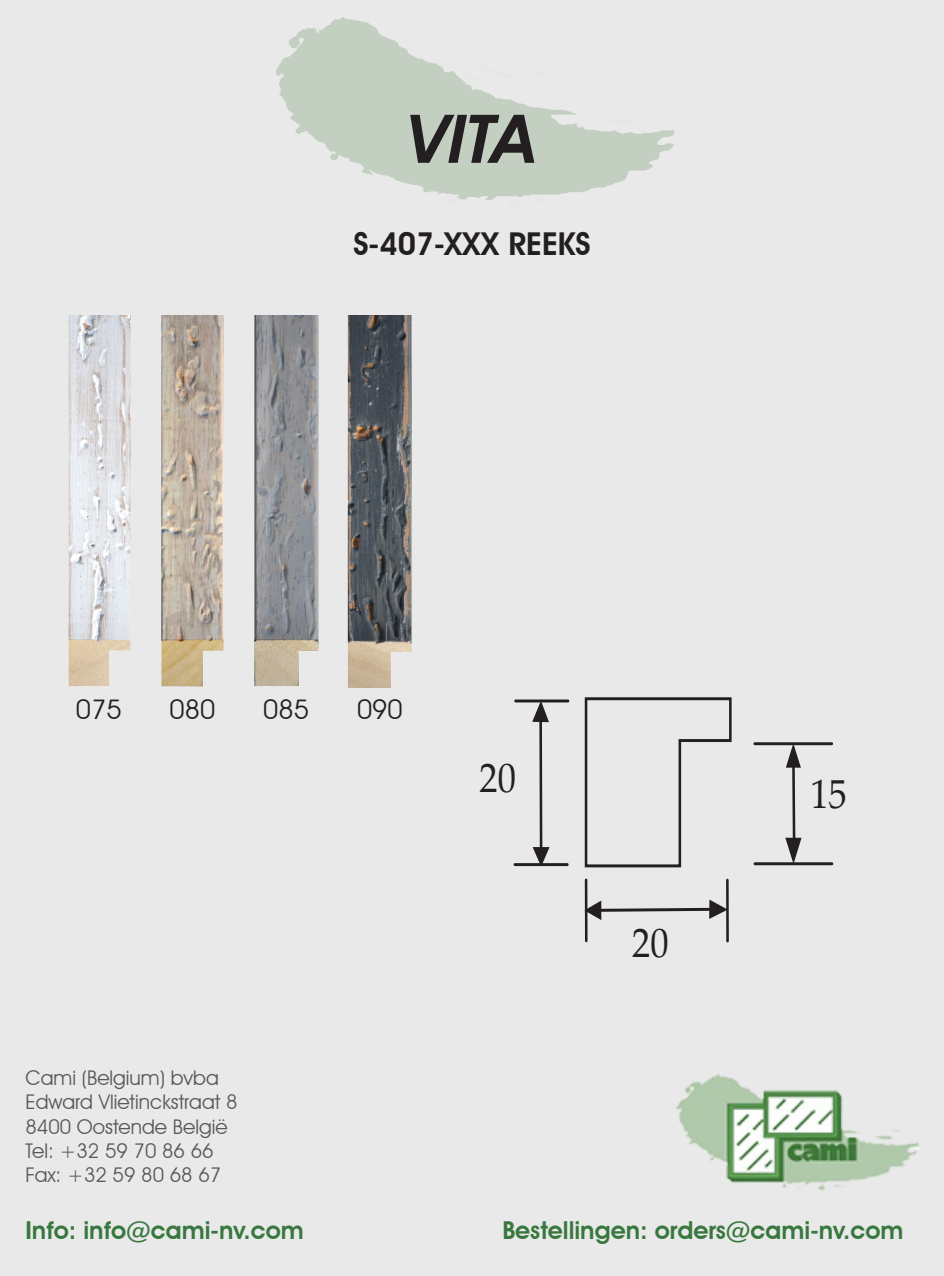
<style>
.page{position:relative;width:944px;height:1276px;background:#e9e9e9}
.page>*{position:absolute;margin:0;border:0;box-sizing:border-box;transform-origin:0 0}
.t1{font:italic 600 67.5px "Avant Garde IT Cby BT";color:#231f20}
.t2{font:41.18px "Palatino Linotype";color:#231f20;scale:.89 1}
.t3{font:600 31.5px "Avant Garde IT Cby BT";color:#231f20}
.t4{font:27px "Avant Garde IT Cby BT";color:#231f20}
.t5{font:600 24.75px "Avant Garde IT Cby BT";color:#38783f}
.t6{font:20.25px/24.3px "Avant Garde IT Cby BT";color:#57585a}
</style>
<div class="page">
<img style="left:677px;top:1074px;width:241px;height:116px">
<img style="left:277px;top:18px;width:397px;height:182px">
<hr style="left:755px;top:862px;width:77px;height:3px;background:#231f20">
<hr style="left:792px;top:761px;width:3px;height:77px;background:#231f20">
<svg style="left:784px;top:835px;width:19px;height:31px"></svg>
<svg style="left:784px;top:745px;width:18px;height:25px"></svg>
<hr style="left:755px;top:742px;width:77px;height:3px;background:#231f20">
<hr style="left:515px;top:863px;width:52px;height:3px;background:#231f20">
<hr style="left:515px;top:699px;width:53px;height:3px;background:#231f20">
<hr style="left:539px;top:718px;width:3px;height:140px;background:#231f20">
<svg style="left:531px;top:844px;width:21px;height:23px"></svg>
<svg style="left:530px;top:699px;width:20px;height:25px"></svg>
<svg style="left:584px;top:697px;width:148px;height:171px"></svg>
<hr style="left:585px;top:880px;width:3px;height:61px;background:#231f20">
<hr style="left:726px;top:880px;width:3px;height:61px;background:#231f20">
<svg style="left:584px;top:897px;width:145px;height:25px"></svg>
<img style="left:68px;top:316px;width:63px;height:371px">
<img style="left:161px;top:316px;width:63px;height:371px">
<img style="left:254px;top:316px;width:65px;height:370px">
<img style="left:347px;top:316px;width:65px;height:372px">
<p class="t1" style="left:409px;top:98px;width:128px">VITA</p>
<p class="t3" style="left:354px;top:225px;width:238px">S-407-XXX REEKS</p>
<p class="t4" style="left:76px;top:693px;width:47px">075</p>
<p class="t4" style="left:170px;top:693px;width:47px">080</p>
<p class="t4" style="left:263px;top:693px;width:47px">085</p>
<p class="t4" style="left:357px;top:693px;width:47px">090</p>
<p class="t2" style="left:479px;top:748px;width:43px">20</p>
<p class="t2" style="left:632px;top:914px;width:43px">20</p>
<p class="t2" style="left:810px;top:765px;width:43px">15</p>
<p class="t6" style="left:26px;top:1065px;width:213px">Cami (Belgium) bvba<br>Edward Vlietinckstraat 8<br>8400 Oostende België<br>Tel: +32 59 70 86 66<br>Fax: +32 59 80 68 67</p>
<p class="t5" style="left:26px;top:1215px;width:280px">Info: info@cami-nv.com</p>
<p class="t5" style="left:503px;top:1215px;width:402px">Bestellingen: orders@cami-nv.com</p>
</div>
